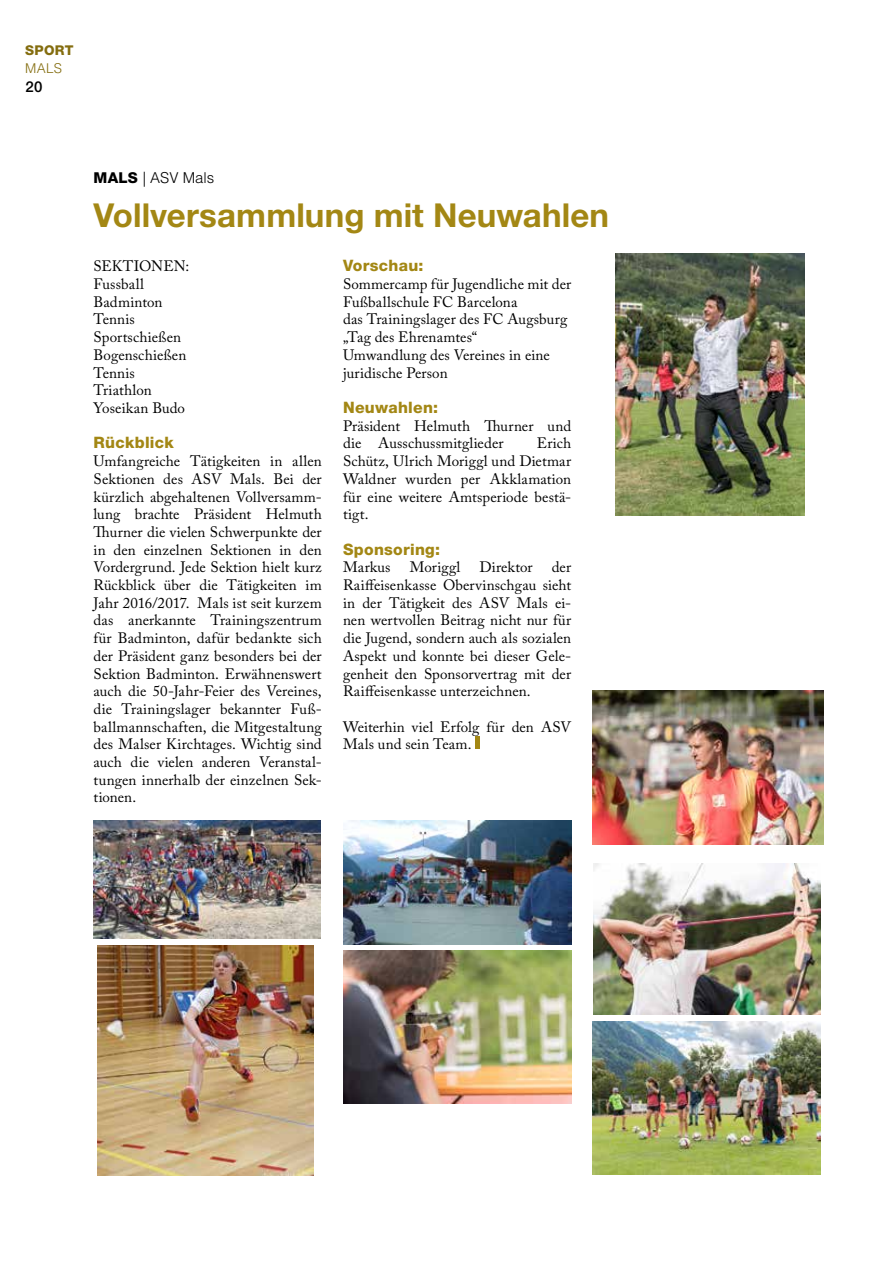
<style>
.page{position:relative;width:893px;height:1263px;background:#fff}
.page>*{position:absolute;margin:0;border:0;box-sizing:border-box;transform-origin:0 0}
.t1{font:700 33px "Helvetica Neue";letter-spacing:.005em;color:#a38714}
.t2{font:800 15.75px "Helvetica Neue";letter-spacing:.02em;color:#a38714}
.t3{font:15px/17.7px "Adobe Caslon Pro";letter-spacing:.005em;color:#000}
.t4{font:300 15px "Helvetica";letter-spacing:-.005em;color:#000}
.t5{font:500 15px "Helvetica Neue";color:#000}
.t6{font:800 13.5px "Helvetica Neue";letter-spacing:.015em;color:#846d0f}
.t7{font:300 13.5px "Helvetica";color:#846d0f}
.s1{font-family:"Helvetica Neue";font-weight:800}
</style>
<div class="page">
<div style="left:475px;top:736px;width:5px;height:13px;background:#a38714"></div>
<img style="left:94px;top:820px;width:227px;height:118px">
<img style="left:343px;top:820px;width:229px;height:124px">
<img style="left:594px;top:863px;width:227px;height:152px">
<img style="left:98px;top:946px;width:216px;height:230px">
<img style="left:343px;top:951px;width:228px;height:152px">
<img style="left:593px;top:1022px;width:228px;height:152px">
<img style="left:592px;top:690px;width:231px;height:154px">
<img style="left:616px;top:254px;width:188px;height:261px">
<p class="t6" style="left:25px;top:42px;width:50px">SPORT</p>
<p class="t7" style="left:25px;top:60px;width:38px">MALS</p>
<p class="t5" style="left:26px;top:78px;width:18px">20</p>
<p class="t4" style="left:94px;top:168px;width:122px"><span class="s1">MALS</span> | ASV Mals</p>
<h1 class="t1" style="left:94px;top:195px;width:517px">Vollversammlung mit Neuwahlen</h1>
<p class="t3" style="left:94px;top:257px;width:97px">SEKTIONEN:<br>Fussball<br>Badminton<br>Tennis<br>Sportschießen<br>Bogenschießen<br>Tennis<br>Triathlon<br>Yoseikan Budo</p>
<p class="t2" style="left:94px;top:433px;width:82px">Rückblick</p>
<p class="t3" style="left:94px;top:452px;width:230px;text-align:justify">Umfangreiche Tätigkeiten in allen Sektionen des ASV Mals. Bei der kürzlich abgehaltenen Vollversamm&shy;lung brachte Präsident Helmuth Thurner die vielen Schwerpunkte der in den einzelnen Sektionen in den Vordergrund. Jede Sektion hielt kurz Rückblick über die Tätigkeiten im Jahr 2016/2017. Mals ist seit kurzem das anerkannte Trainingszentrum für Badminton, dafür bedankte sich der Präsident ganz besonders bei der Sektion Badminton. Erwähnenswert auch die 50-Jahr-Feier des Vereines, die Trainingslager bekannter Fuß&shy;ballmannschaften, die Mitgestaltung des Malser Kirchtages. Wichtig sind auch die vielen anderen Veranstal&shy;tungen innerhalb der einzelnen Sek&shy;tionen.</p>
<p class="t2" style="left:343px;top:256px;width:82px">Vorschau:</p>
<p class="t3" style="left:343px;top:275px;width:230px">Sommercamp für Jugendliche mit der<br>Fußballschule FC Barcelona<br>das Trainingslager des FC Augsburg „Tag des Ehrenamtes“<br>Umwandlung des Vereines in eine juridische Person</p>
<p class="t2" style="left:343px;top:398px;width:97px">Neuwahlen:</p>
<p class="t3" style="left:343px;top:417px;width:230px">Präsident Helmuth Thurner und die Ausschussmitglieder</p>
<p class="t3" style="left:343px;top:434px;width:230px;text-align:justify;text-indent:194px">Erich Schütz, Ulrich Moriggl und Dietmar Waldner wurden per Akklamation für eine weitere Amtsperiode bestä&shy;tigt.</p>
<p class="t2" style="left:343px;top:540px;width:99px">Sponsoring:</p>
<p class="t3" style="left:343px;top:558px;width:49px">Markus</p>
<p class="t3" style="left:410px;top:558px;width:52px">Moriggl</p>
<p class="t3" style="left:479px;top:558px;width:55px">Direktor</p>
<p class="t3" style="left:343px;top:558px;width:230px;text-align:justify;text-indent:209px">der Raiffeisenkasse Obervinschgau sieht in der Tätigkeit des ASV Mals ei&shy;nen wertvollen Beitrag nicht nur für die Jugend, sondern auch als sozialen Aspekt und konnte bei dieser Gele&shy;genheit den Sponsorvertrag mit der Raiffeisenkasse unterzeichnen.</p>
<p class="t3" style="left:343px;top:718px;width:230px">Weiterhin viel Erfolg für den ASV<br>Mals und sein Team.</p>
</div>
